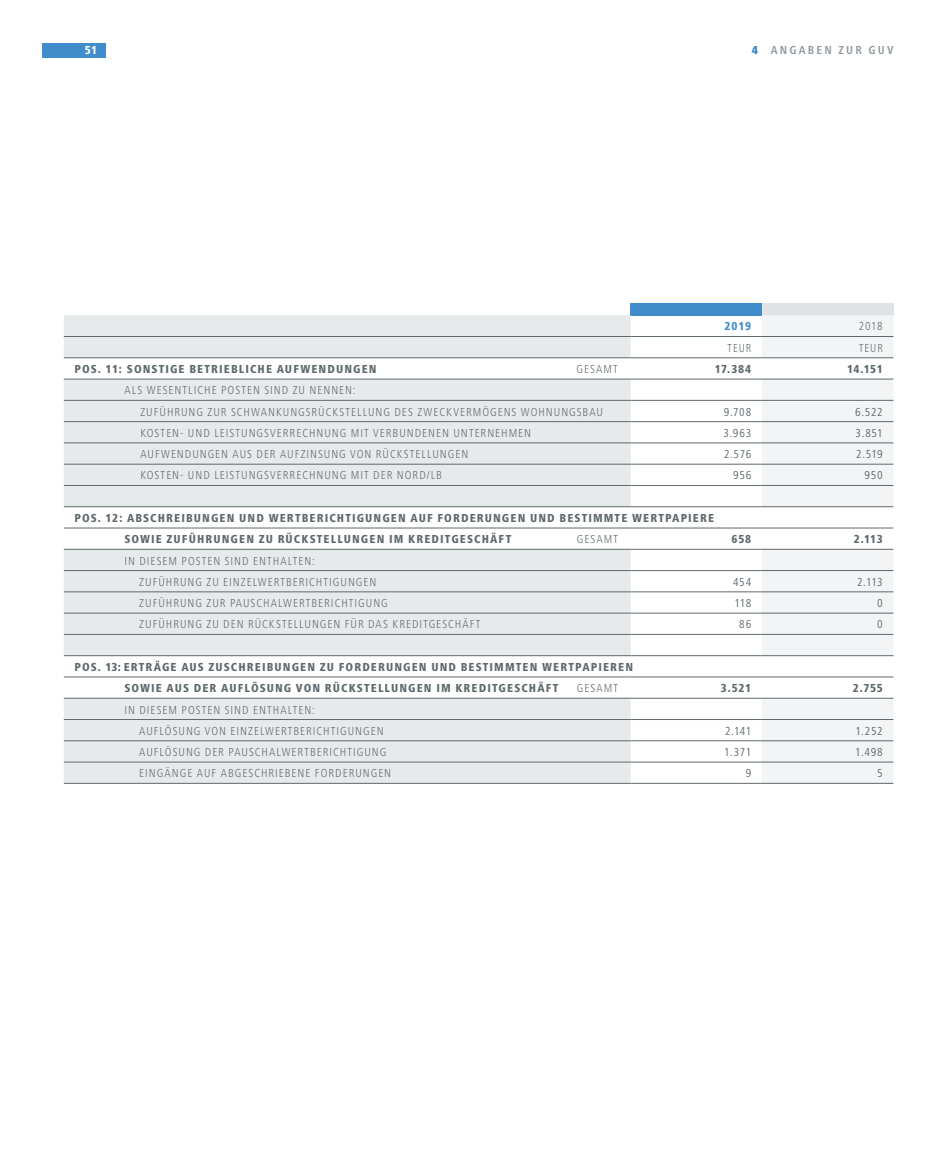
<style>
.page{position:relative;width:936px;height:1149px;background:#fff}
.page>*{position:absolute;margin:0;border:0;box-sizing:border-box;transform-origin:0 0}
.t1{font:300 condensed 12px/21.3px "Frutiger Next LT";letter-spacing:.08em;color:#5f696d}
.t2{font:800 condensed 12px/21.3px "Frutiger Next LT";letter-spacing:.09em;color:#5f696d}
.t3{font:condensed 12px "Frutiger Next LT";letter-spacing:.045em;color:#5f696d}
.t4{font:700 condensed 12px "Frutiger Next LT";letter-spacing:.18em;color:#8f999e}
.t5{font:300 condensed 12px "Frutiger Next LT";letter-spacing:.08em;color:#5f696d;scale:.95 1}
.t6{font:800 condensed 12px "Frutiger Next LT";color:#418dcb}
.t7{font:800 condensed 12px "Frutiger Next LT";color:#fff}
.s1{font-weight:900;color:#418dcb}
</style>
<div class="page">
<div style="left:43px;top:43px;width:63px;height:14px;background:#418dcb"></div>
<svg style="left:630px;top:315px;width:131px;height:467px"></svg>
<div style="left:630px;top:303px;width:131px;height:12px;background:#418dcb"></div>
<div style="left:761px;top:303px;width:132px;height:12px;background:#dfe3e5"></div>
<svg style="left:64px;top:315px;width:566px;height:467px;fill:#e7eaeb"></svg>
<svg style="left:761px;top:315px;width:132px;height:467px;fill:#f2f4f5"></svg>
<hr style="left:630px;top:336px;width:131px;height:1px;background:#5f696d">
<hr style="left:761px;top:336px;width:132px;height:1px;background:#5f696d">
<hr style="left:64px;top:336px;width:566px;height:1px;background:#5f696d">
<hr style="left:64px;top:357px;width:566px;height:1px;background:#5f696d">
<hr style="left:630px;top:357px;width:131px;height:1px;background:#5f696d">
<hr style="left:761px;top:357px;width:132px;height:1px;background:#5f696d">
<hr style="left:64px;top:378px;width:566px;height:1px;background:#5f696d">
<hr style="left:630px;top:378px;width:131px;height:1px;background:#5f696d">
<hr style="left:761px;top:378px;width:132px;height:1px;background:#5f696d">
<hr style="left:64px;top:400px;width:566px;height:1px;background:#5f696d">
<hr style="left:630px;top:400px;width:131px;height:1px;background:#5f696d">
<hr style="left:761px;top:400px;width:132px;height:1px;background:#5f696d">
<hr style="left:64px;top:421px;width:566px;height:1px;background:#5f696d">
<hr style="left:630px;top:421px;width:131px;height:1px;background:#5f696d">
<hr style="left:761px;top:421px;width:132px;height:1px;background:#5f696d">
<hr style="left:64px;top:442px;width:566px;height:1px;background:#5f696d">
<hr style="left:630px;top:442px;width:131px;height:1px;background:#5f696d">
<hr style="left:761px;top:442px;width:132px;height:1px;background:#5f696d">
<hr style="left:64px;top:464px;width:566px;height:1px;background:#5f696d">
<hr style="left:630px;top:464px;width:131px;height:1px;background:#5f696d">
<hr style="left:761px;top:464px;width:132px;height:1px;background:#5f696d">
<hr style="left:64px;top:485px;width:566px;height:1px;background:#5f696d">
<hr style="left:630px;top:485px;width:131px;height:1px;background:#5f696d">
<hr style="left:761px;top:485px;width:132px;height:1px;background:#5f696d">
<hr style="left:64px;top:506px;width:566px;height:1px;background:#5f696d">
<hr style="left:630px;top:506px;width:131px;height:1px;background:#5f696d">
<hr style="left:761px;top:506px;width:132px;height:1px;background:#5f696d">
<hr style="left:64px;top:527px;width:566px;height:1px;background:#5f696d">
<hr style="left:630px;top:527px;width:131px;height:1px;background:#5f696d">
<hr style="left:761px;top:527px;width:132px;height:1px;background:#5f696d">
<hr style="left:64px;top:549px;width:566px;height:1px;background:#5f696d">
<hr style="left:630px;top:549px;width:131px;height:1px;background:#5f696d">
<hr style="left:761px;top:549px;width:132px;height:1px;background:#5f696d">
<hr style="left:64px;top:570px;width:566px;height:1px;background:#5f696d">
<hr style="left:630px;top:570px;width:131px;height:1px;background:#5f696d">
<hr style="left:761px;top:570px;width:132px;height:1px;background:#5f696d">
<hr style="left:64px;top:591px;width:566px;height:1px;background:#5f696d">
<hr style="left:630px;top:591px;width:131px;height:1px;background:#5f696d">
<hr style="left:761px;top:591px;width:132px;height:1px;background:#5f696d">
<hr style="left:64px;top:612px;width:566px;height:1px;background:#5f696d">
<hr style="left:630px;top:612px;width:131px;height:1px;background:#5f696d">
<hr style="left:761px;top:612px;width:132px;height:1px;background:#5f696d">
<hr style="left:64px;top:634px;width:566px;height:1px;background:#5f696d">
<hr style="left:630px;top:634px;width:131px;height:1px;background:#5f696d">
<hr style="left:761px;top:634px;width:132px;height:1px;background:#5f696d">
<hr style="left:64px;top:655px;width:566px;height:1px;background:#5f696d">
<hr style="left:630px;top:655px;width:131px;height:1px;background:#5f696d">
<hr style="left:761px;top:655px;width:132px;height:1px;background:#5f696d">
<hr style="left:64px;top:676px;width:566px;height:1px;background:#5f696d">
<hr style="left:630px;top:676px;width:131px;height:1px;background:#5f696d">
<hr style="left:761px;top:676px;width:132px;height:1px;background:#5f696d">
<hr style="left:64px;top:697px;width:566px;height:1px;background:#5f696d">
<hr style="left:630px;top:697px;width:131px;height:1px;background:#5f696d">
<hr style="left:761px;top:697px;width:132px;height:1px;background:#5f696d">
<hr style="left:64px;top:719px;width:566px;height:1px;background:#5f696d">
<hr style="left:630px;top:719px;width:131px;height:1px;background:#5f696d">
<hr style="left:761px;top:719px;width:132px;height:1px;background:#5f696d">
<hr style="left:64px;top:740px;width:566px;height:1px;background:#5f696d">
<hr style="left:630px;top:740px;width:131px;height:1px;background:#5f696d">
<hr style="left:761px;top:740px;width:132px;height:1px;background:#5f696d">
<hr style="left:64px;top:761px;width:566px;height:1px;background:#5f696d">
<hr style="left:630px;top:761px;width:131px;height:1px;background:#5f696d">
<hr style="left:761px;top:761px;width:132px;height:1px;background:#5f696d">
<hr style="left:64px;top:782px;width:566px;height:1px;background:#5f696d">
<hr style="left:630px;top:782px;width:131px;height:1px;background:#5f696d">
<hr style="left:761px;top:782px;width:132px;height:1px;background:#5f696d">
<p class="t7" style="left:85px;top:43px;width:14px">51</p>
<p class="t4" style="left:751px;top:43px;width:143px"><span class="s1">4</span> ANGABEN ZUR GUV</p>
<p class="t6" style="left:724px;top:319px;width:28px">2019</p>
<p class="t1" style="left:858px;top:316px;width:25px">2018</p>
<p class="t5" style="left:727px;top:341px;width:26px">TEUR</p>
<p class="t5" style="left:859px;top:341px;width:26px">TEUR</p>
<p class="t2" style="left:74px;top:358px;width:304px">POS. 11: SONSTIGE BETRIEBLICHE AUFWENDUNGEN</p>
<p class="t1" style="left:576px;top:358px;width:43px">GESAMT</p>
<p class="t2" style="left:714px;top:358px;width:38px">17.384</p>
<p class="t2" style="left:847px;top:358px;width:37px">14.151</p>
<p class="t1" style="left:140px;top:379px;width:464px;text-indent:-16px">ALS WESENTLICHE POSTEN SIND ZU NENNEN:<br>ZUFÜHRUNG ZUR SCHWANKUNGSRÜCKSTELLUNG DES ZWECKVERMÖGENS WOHNUNGSBAU</p>
<p class="t3" style="left:723px;top:405px;width:29px">9.708</p>
<p class="t3" style="left:855px;top:405px;width:29px">6.522</p>
<p class="t1" style="left:140px;top:422px;width:392px">KOSTEN- UND LEISTUNGSVERRECHNUNG MIT VERBUNDENEN UNTERNEHMEN</p>
<p class="t3" style="left:723px;top:426px;width:29px">3.963</p>
<p class="t3" style="left:855px;top:426px;width:29px">3.851</p>
<p class="t1" style="left:140px;top:443px;width:329px">AUFWENDUNGEN AUS DER AUFZINSUNG VON RÜCKSTELLUNGEN</p>
<p class="t3" style="left:724px;top:447px;width:29px">2.576</p>
<p class="t3" style="left:856px;top:447px;width:28px">2.519</p>
<p class="t1" style="left:140px;top:465px;width:303px">KOSTEN- UND LEISTUNGSVERRECHNUNG MIT DER NORD/LB</p>
<p class="t3" style="left:733px;top:468px;width:20px">956</p>
<p class="t3" style="left:864px;top:468px;width:20px">950</p>
<p class="t2" style="left:124px;top:507px;width:591px;text-indent:-50px">POS. 12: ABSCHREIBUNGEN UND WERTBERICHTIGUNGEN AUF FORDERUNGEN UND BESTIMMTE WERTPAPIERE<br>SOWIE ZUFÜHRUNGEN ZU RÜCKSTELLUNGEN IM KREDITGESCHÄFT</p>
<p class="t1" style="left:577px;top:528px;width:43px">GESAMT</p>
<p class="t2" style="left:731px;top:528px;width:21px">658</p>
<p class="t2" style="left:853px;top:528px;width:30px">2.113</p>
<p class="t1" style="left:139px;top:550px;width:238px;text-indent:-15px">IN DIESEM POSTEN SIND ENTHALTEN:<br>ZUFÜHRUNG ZU EINZELWERTBERICHTIGUNGEN</p>
<p class="t3" style="left:733px;top:575px;width:20px">454</p>
<p class="t3" style="left:857px;top:575px;width:27px">2.113</p>
<p class="t1" style="left:139px;top:592px;width:250px">ZUFÜHRUNG ZUR PAUSCHALWERTBERICHTIGUNG</p>
<p class="t3" style="left:734px;top:596px;width:18px">118</p>
<p class="t3" style="left:877px;top:596px;width:7px">0</p>
<p class="t1" style="left:139px;top:613px;width:343px">ZUFÜHRUNG ZU DEN RÜCKSTELLUNGEN FÜR DAS KREDITGESCHÄFT</p>
<p class="t3" style="left:739px;top:617px;width:13px">86</p>
<p class="t3" style="left:877px;top:617px;width:7px">0</p>
<p class="t2" style="left:124px;top:656px;width:510px;text-indent:-50px">POS. 13: ERTRÄGE AUS ZUSCHREIBUNGEN ZU FORDERUNGEN UND BESTIMMTEN WERTPAPIEREN<br>SOWIE AUS DER AUFLÖSUNG VON RÜCKSTELLUNGEN IM KREDITGESCHÄFT</p>
<p class="t1" style="left:577px;top:677px;width:43px">GESAMT</p>
<p class="t2" style="left:721px;top:677px;width:32px">3.521</p>
<p class="t2" style="left:852px;top:677px;width:32px">2.755</p>
<p class="t1" style="left:139px;top:698px;width:246px;text-indent:-15px">IN DIESEM POSTEN SIND ENTHALTEN:<br>AUFLÖSUNG VON EINZELWERTBERICHTIGUNGEN</p>
<p class="t3" style="left:725px;top:724px;width:28px">2.141</p>
<p class="t3" style="left:855px;top:724px;width:29px">1.252</p>
<p class="t1" style="left:139px;top:741px;width:248px">AUFLÖSUNG DER PAUSCHALWERTBERICHTIGUNG</p>
<p class="t3" style="left:724px;top:745px;width:28px">1.371</p>
<p class="t3" style="left:855px;top:745px;width:29px">1.498</p>
<p class="t1" style="left:139px;top:762px;width:253px">EINGÄNGE AUF ABGESCHRIEBENE FORDERUNGEN</p>
<p class="t3" style="left:745px;top:766px;width:7px">9</p>
<p class="t3" style="left:877px;top:766px;width:7px">5</p>
</div>
